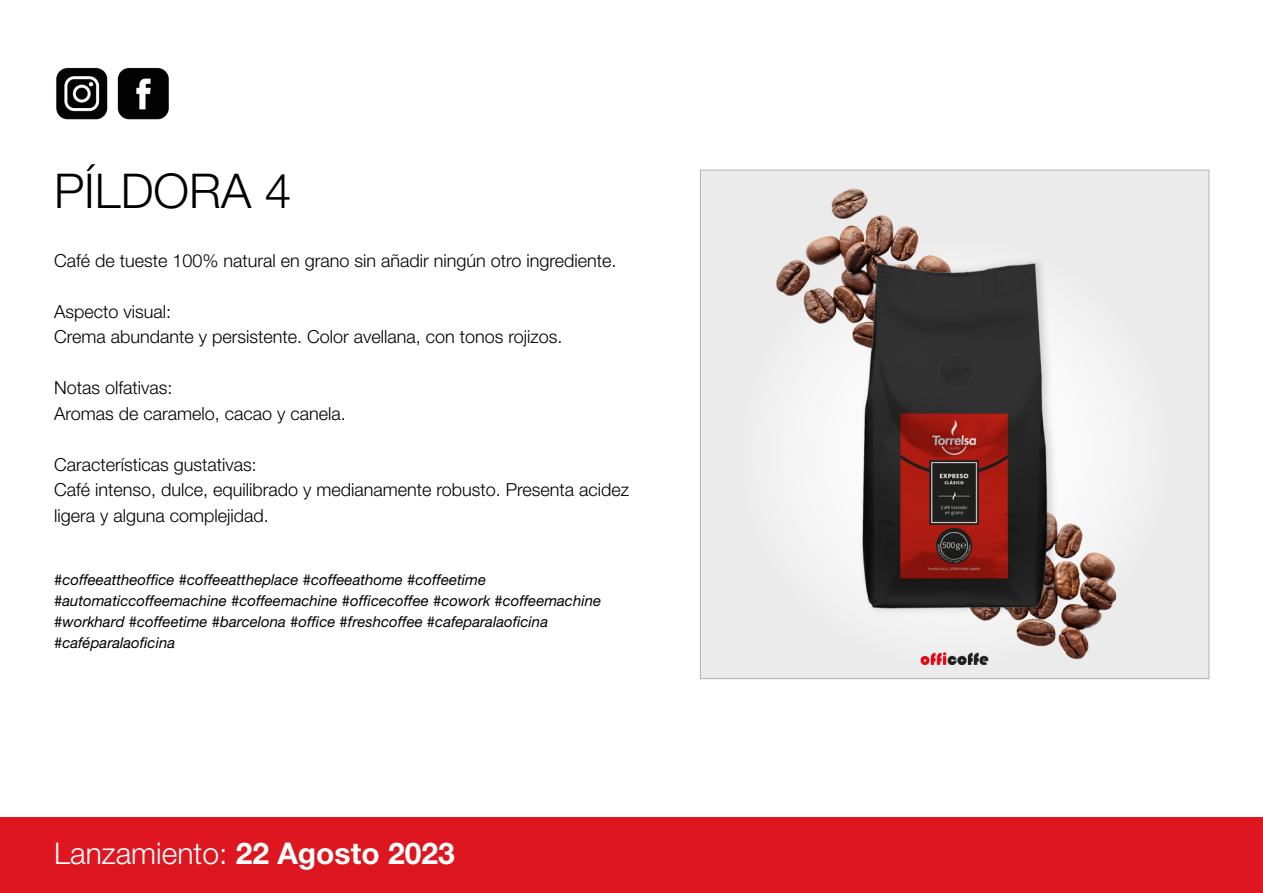
<style>
.page{position:relative;width:1263px;height:893px;background:#fff}
.page>*{position:absolute;margin:0;border:0;box-sizing:border-box;transform-origin:0 0}
.t1{font:300 48px "Helvetica Neue LT Std";color:#000}
.t2{font:300 30px "Helvetica Neue LT Std";color:#fff}
.t3{font:300 18px/25.5px "Helvetica Neue LT Std";color:#000}
.t4{font:italic 15px/21px "Helvetica Neue LT Std";color:#000}
.s1{font-weight:700}
</style>
<div class="page">
<div style="left:0;top:817px;width:1263px;height:76px;background:#dd1620"></div>
<img style="left:702px;top:172px;width:505px;height:505px">
<img style="left:56px;top:67px;width:113px;height:53px">
<h1 class="t1" style="left:54px;top:161px;width:239px">PÍLDORA 4</h1>
<p class="t3" style="left:54px;top:247px;width:564px">Café de tueste 100% natural en grano sin añadir ningún otro ingrediente.</p>
<p class="t3" style="left:54px;top:298px;width:510px">Aspecto visual:<br>Crema abundante y persistente. Color avellana, con tonos rojizos.</p>
<p class="t3" style="left:54px;top:375px;width:293px">Notas olfativas:<br>Aromas de caramelo, cacao y canela.</p>
<p class="t3" style="left:54px;top:451px;width:577px">Características gustativas:<br>Café intenso, dulce, equilibrado y medianamente robusto. Presenta acidez ligera y alguna complejidad.</p>
<p class="t4" style="left:54px;top:569px;width:549px">#coffeeattheoffice #coffeeattheplace #coffeeathome #coffeetime #automaticcoffeemachine #coffeemachine #officecoffee #cowork #coffeemachine #workhard #coffeetime #barcelona #office #freshcoffee #cafeparalaoficina #caféparalaoficina</p>
<h2 class="t2" style="left:54px;top:835px;width:402px">Lanzamiento: <span class="s1">22 Agosto 2023</span></h2>
</div>
